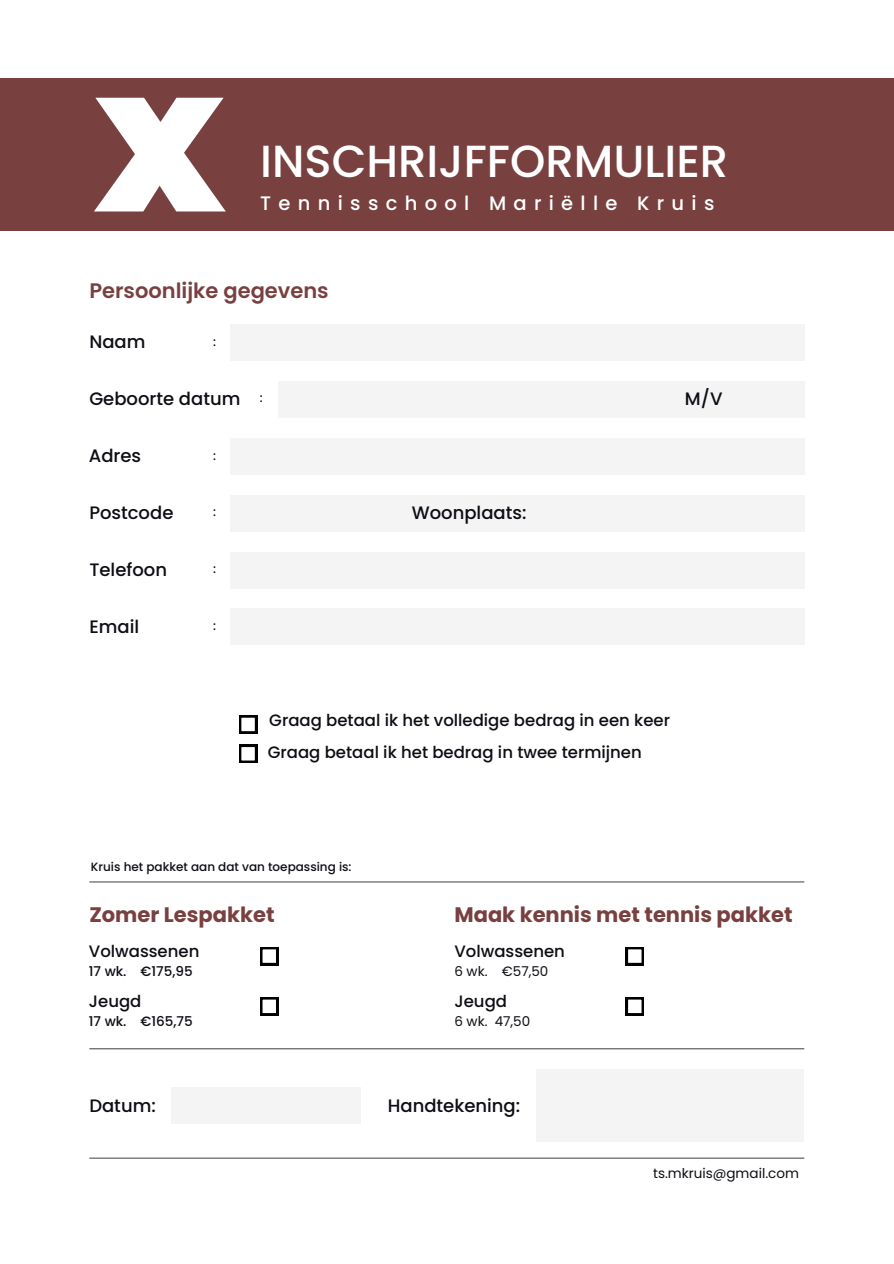
<style>
.page{position:relative;width:894px;height:1264px;background:#fff}
.page>*{position:absolute;margin:0;border:0;box-sizing:border-box;transform-origin:0 0}
.t1{font:500 45px "Poppins";color:#fff}
.t2{font:700 21px "Poppins";color:#794040}
.t3{font:600 21px "Poppins";color:#794040}
.t4{font:500 19.5px "Poppins";letter-spacing:.375em;color:#fff}
.t5{font:500 18px "Poppins";color:#0e0d14}
.t6{font:500 16.5px "Poppins";color:#0e0d14}
.t7{font:13.5px "Poppins";color:#0e0d14}
.t8{font:500 13.5px "Poppins";color:#0e0d14}
.t9{font:500 12px "Poppins";color:#0e0d14}
</style>
<div class="page">
<div style="left:0;top:78px;width:893px;height:153px;background:#794040"></div>
<div style="left:230px;top:324px;width:574px;height:37px;background:#f4f4f4"></div>
<div style="left:278px;top:381px;width:526px;height:37px;background:#f4f4f4"></div>
<div style="left:230px;top:438px;width:574px;height:37px;background:#f4f4f4"></div>
<div style="left:230px;top:495px;width:574px;height:37px;background:#f4f4f4"></div>
<div style="left:230px;top:551px;width:574px;height:37px;background:#f4f4f4"></div>
<div style="left:230px;top:608px;width:574px;height:37px;background:#f4f4f4"></div>
<svg style="left:260px;top:947px;width:18px;height:18px"></svg>
<hr style="left:89px;top:1157px;width:715px;height:1px;background:#545454">
<hr style="left:89px;top:1048px;width:715px;height:1px;background:#545454">
<hr style="left:89px;top:881px;width:715px;height:1px;background:#545454">
<svg style="left:94px;top:98px;width:131px;height:113px"></svg>
<svg style="left:260px;top:997px;width:18px;height:18px"></svg>
<svg style="left:625px;top:947px;width:18px;height:18px"></svg>
<svg style="left:625px;top:997px;width:18px;height:18px"></svg>
<div style="left:171px;top:1087px;width:189px;height:37px;background:#f4f4f4"></div>
<div style="left:536px;top:1069px;width:268px;height:73px;background:#f4f4f4"></div>
<svg style="left:239px;top:715px;width:18px;height:18px"></svg>
<svg style="left:239px;top:744px;width:18px;height:18px"></svg>
<p class="t1" style="left:260px;top:130px;width:469px">INSCHRIJFFORMULIER</p>
<h3 class="t4" style="left:260px;top:189px;width:455px">Tennisschool Mariëlle Kruis</h3>
<p class="t3" style="left:89px;top:276px;width:241px">Persoonlijke gegevens</p>
<h2 class="t5" style="left:89px;top:329px;width:58px">Naam</h2>
<h4 class="t9" style="left:213px;top:333px;width:4px">:</h4>
<h2 class="t5" style="left:89px;top:386px;width:152px">Geboorte datum</h2>
<h4 class="t5" style="left:89px;top:443px;width:54px">Adres</h4>
<h4 class="t9" style="left:213px;top:447px;width:4px">:</h4>
<h4 class="t5" style="left:89px;top:500px;width:86px">Postcode</h4>
<p class="t9" style="left:213px;top:504px;width:4px">:</p>
<h4 class="t5" style="left:89px;top:557px;width:79px">Telefoon</h4>
<h4 class="t9" style="left:213px;top:560px;width:4px">:</h4>
<p class="t5" style="left:89px;top:613px;width:51px">Email</p>
<h4 class="t9" style="left:213px;top:617px;width:4px">:</h4>
<p class="t9" style="left:260px;top:390px;width:4px">:</p>
<h4 class="t5" style="left:411px;top:500px;width:116px">Woonplaats:</h4>
<p class="t5" style="left:684px;top:386px;width:39px">M/V</p>
<h6 class="t6" style="left:269px;top:709px;width:402px">Graag betaal ik het volledige bedrag in een keer</h6>
<p class="t6" style="left:268px;top:740px;width:375px">Graag betaal ik het bedrag in twee termijnen</p>
<h4 class="t9" style="left:91px;top:858px;width:262px">Kruis het pakket aan dat van toepassing is:</h4>
<h1 class="t2" style="left:89px;top:900px;width:187px">Zomer Lespakket</h1>
<p class="t6" style="left:89px;top:939px;width:112px">Volwassenen</p>
<p class="t8" style="left:89px;top:961px;width:105px">17 wk. €175,95</p>
<p class="t6" style="left:89px;top:989px;width:54px">Jeugd</p>
<p class="t8" style="left:89px;top:1011px;width:105px">17 wk. €165,75</p>
<p class="t2" style="left:454px;top:900px;width:339px">Maak kennis met tennis pakket</p>
<h2 class="t6" style="left:454px;top:939px;width:112px">Volwassenen</h2>
<h2 class="t7" style="left:454px;top:961px;width:95px">6 wk. €57,50</h2>
<h2 class="t6" style="left:454px;top:989px;width:54px">Jeugd</h2>
<h6 class="t7" style="left:454px;top:1011px;width:77px">6 wk. 47,50</h6>
<p class="t5" style="left:89px;top:1092px;width:68px">Datum:</p>
<p class="t5" style="left:387px;top:1092px;width:134px">Handtekening:</p>
<h5 class="t7" style="left:653px;top:1163px;width:147px">ts.mkruis@gmail.com</h5>
</div>
